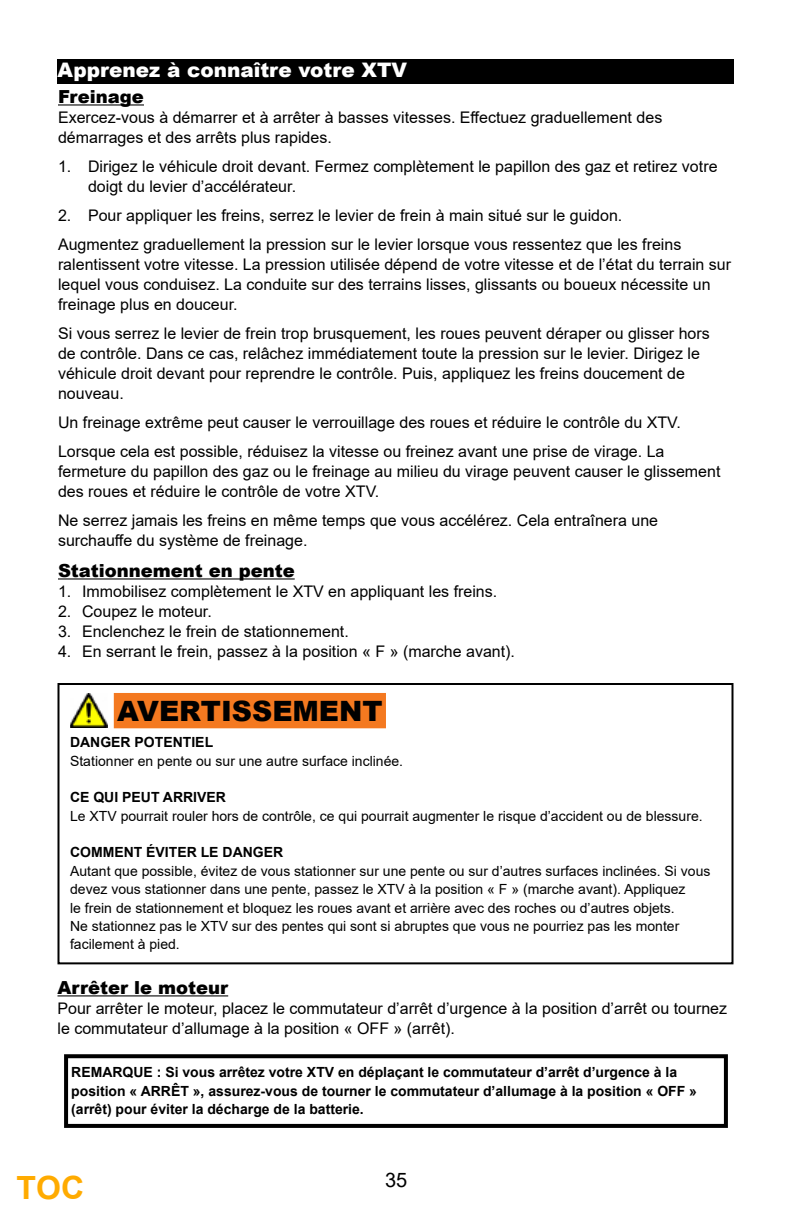
<style>
.page{position:relative;width:792px;height:1224px;background:#fff}
.page>*{position:absolute;margin:0;border:0;box-sizing:border-box;transform-origin:0 0}
.t1{font:700 32px "Arial";color:#ffab00}
.t2{font:900 28px "Arial";color:#000}
.t3{font:900 20px "Arial";color:#fff}
.t4{font:20px "Arial";color:#000}
.t5{font:900 18px "Arial";color:#000}
.t6{font:16px/20px "Arial";color:#000}
.t7{font:14px/18.4px "Arial";color:#000}
.t8{font:700 14px/18.4px "Arial";color:#000}
</style>
<div class="page">
<div style="left:58px;top:59px;width:676px;height:25px;background:#000"></div>
<hr style="left:58px;top:104px;width:86px;height:2px;background:#000">
<hr style="left:58px;top:578px;width:237px;height:2px;background:#000">
<div style="left:115px;top:694px;width:270px;height:33px;background:#f47920"></div>
<div style="left:114px;top:693px;width:272px;height:35px;border:2px solid #f47920"></div>
<img style="left:70px;top:694px;width:38px;height:33px">
<div style="left:58px;top:683px;width:676px;height:281px;border:2px solid #000"></div>
<hr style="left:58px;top:995px;width:170px;height:1px;background:#000">
<div style="left:64px;top:1054px;width:664px;height:74px;border:4px solid #000"></div>
<p class="t3" style="left:58px;top:56px;width:351px">Apprenez à connaître votre XTV</p>
<p class="t5" style="left:58px;top:83px;width:87px">Freinage</p>
<p class="t6" style="left:58px;top:107px;width:606px">Exercez-vous à démarrer et à arrêter à basses vitesses. Effectuez graduellement des démarrages et des arrêts plus rapides.</p>
<p class="t6" style="left:88px;top:156px;width:631px;text-indent:-30px">1. Dirigez le véhicule droit devant. Fermez complètement le papillon des gaz et retirez votre doigt du levier d’accélérateur.</p>
<p class="t6" style="left:58px;top:200px;width:625px;line-height:29px">2. Pour appliquer les freins, serrez le levier de frein à main situé sur le guidon.<br>Augmentez graduellement la pression sur le levier lorsque vous ressentez que les freins</p>
<p class="t6" style="left:58px;top:254px;width:675px">ralentissent votre vitesse. La pression utilisée dépend de votre vitesse et de l’état du terrain sur lequel vous conduisez. La conduite sur des terrains lisses, glissants ou boueux nécessite un freinage plus en douceur.</p>
<p class="t6" style="left:58px;top:323px;width:653px">Si vous serrez le levier de frein trop brusquement, les roues peuvent déraper ou glisser hors de contrôle. Dans ce cas, relâchez immédiatement toute la pression sur le levier. Dirigez le véhicule droit devant pour reprendre le contrôle. Puis, appliquez les freins doucement de nouveau.</p>
<p class="t6" style="left:58px;top:407px;width:624px;line-height:29px">Un freinage extrême peut causer le verrouillage des roues et réduire le contrôle du XTV.<br>Lorsque cela est possible, réduisez la vitesse ou freinez avant une prise de virage. La</p>
<p class="t6" style="left:58px;top:461px;width:664px">fermeture du papillon des gaz ou le freinage au milieu du virage peuvent causer le glissement des roues et réduire le contrôle de votre XTV.</p>
<p class="t6" style="left:58px;top:510px;width:602px">Ne serrez jamais les freins en même temps que vous accélérez. Cela entraînera une surchauffe du système de freinage.</p>
<p class="t5" style="left:58px;top:557px;width:238px">Stationnement en pente</p>
<p class="t6" style="left:58px;top:581px;width:441px">1. Immobilisez complètement le XTV en appliquant les freins.</p>
<p class="t6" style="left:58px;top:601px;width:155px">2. Coupez le moteur.</p>
<p class="t6" style="left:58px;top:621px;width:292px">3. Enclenchez le frein de stationnement.</p>
<p class="t6" style="left:58px;top:641px;width:459px">4. En serrant le frein, passez à la position « F » (marche avant).</p>
<h2 class="t2" style="left:117px;top:691px;width:267px">AVERTISSEMENT</h2>
<p class="t8" style="left:70px;top:733px;width:145px">DANGER POTENTIEL</p>
<p class="t7" style="left:70px;top:751px;width:335px">Stationner en pente ou sur une autre surface inclinée.</p>
<p class="t8" style="left:70px;top:788px;width:157px">CE QUI PEUT ARRIVER</p>
<p class="t7" style="left:70px;top:806px;width:634px">Le XTV pourrait rouler hors de contrôle, ce qui pourrait augmenter le risque d’accident ou de blessure.</p>
<p class="t8" style="left:70px;top:843px;width:215px">COMMENT ÉVITER LE DANGER</p>
<p class="t7" style="left:70px;top:861px;width:642px">Autant que possible, évitez de vous stationner sur une pente ou sur d’autres surfaces inclinées. Si vous devez vous stationner dans une pente, passez le XTV à la position « F » (marche avant). Appliquez<br>le frein de stationnement et bloquez les roues avant et arrière avec des roches ou d’autres objets.<br>Ne stationnez pas le XTV sur des pentes qui sont si abruptes que vous ne pourriez pas les monter facilement à pied.</p>
<p class="t5" style="left:58px;top:974px;width:172px">Arrêter le moteur</p>
<p class="t6" style="left:58px;top:998px;width:671px">Pour arrêter le moteur, placez le commutateur d’arrêt d’urgence à la position d’arrêt ou tournez le commutateur d’allumage à la position « OFF » (arrêt).</p>
<p class="t8" style="left:71px;top:1063px;width:627px">REMARQUE : Si vous arrêtez votre XTV en déplaçant le commutateur d’arrêt d’urgence à la position « ARRÊT », assurez-vous de tourner le commutateur d’allumage à la position « OFF » (arrêt) pour éviter la décharge de la batterie.</p>
<h1 class="t1" style="left:17px;top:1165px;width:69px">TOC</h1>
<p class="t4" style="left:385px;top:1166px;width:24px">35</p>
</div>
